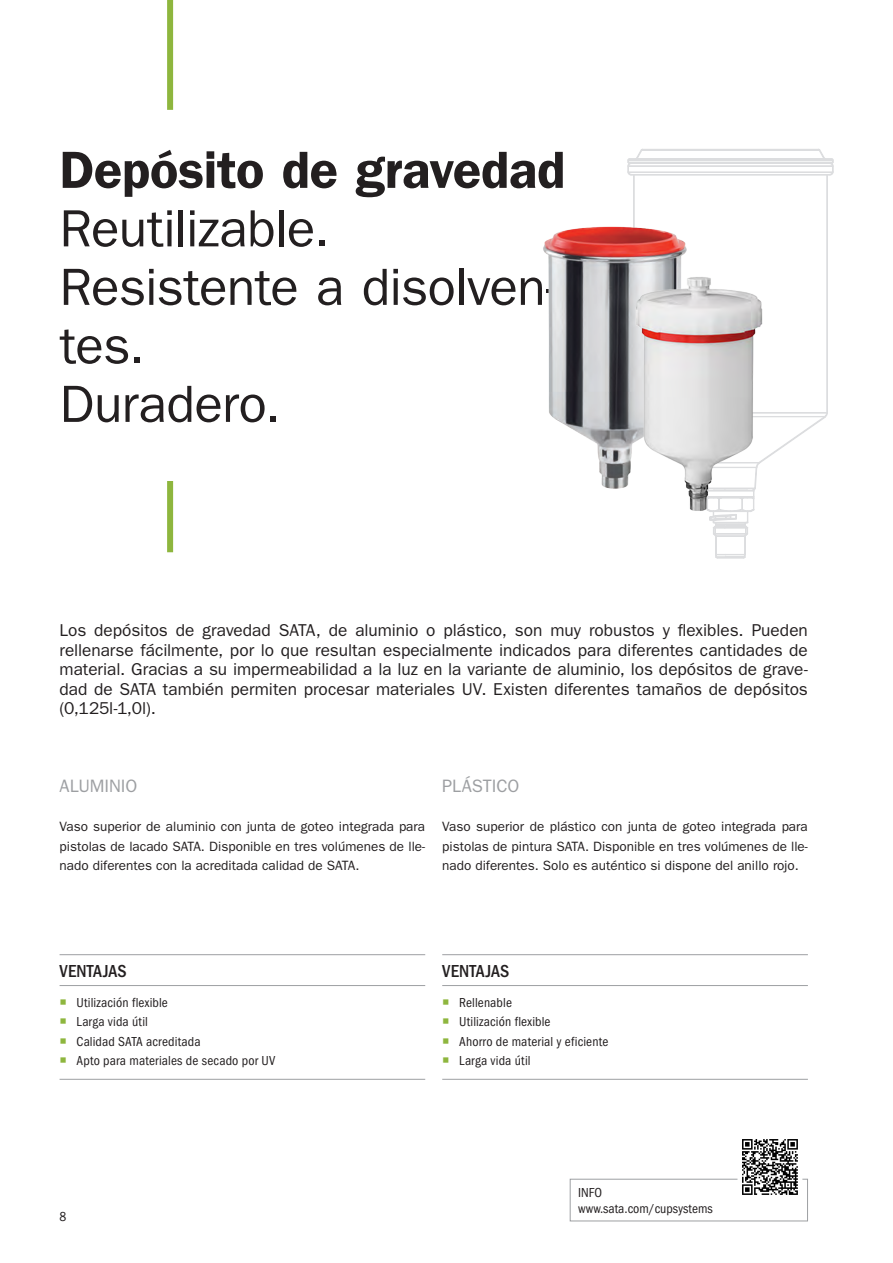
<style>
.page{position:relative;width:893px;height:1263px;background:#fff}
.page>*{position:absolute;margin:0;border:0;box-sizing:border-box;transform-origin:0 0}
.Produkt_Head{font:52.5px/58.5px "ITC Franklin Gothic Std";letter-spacing:-.015em;color:#231f20}
.Produkt_Head-2{font:600 52.5px "ITC Franklin Gothic Std";letter-spacing:-.005em;color:#231f20}
.Copy_Head_grau{font:18px "ITC Franklin Gothic Std";letter-spacing:-.005em;color:#9d9fa2}
.Vorteile_Head{font:500 condensed 18px "ITC Franklin Gothic Std";letter-spacing:.01em;color:#231f20}
.Einleitung{font:17.25px/19.5px "ITC Franklin Gothic Std";letter-spacing:-.005em;color:#231f20;text-align:justify}
.Copy_Book{font:13.5px/19.5px "ITC Franklin Gothic Std";color:#231f20;text-align:justify}
.QR-Code_Text{font:condensed 13.5px "ITC Franklin Gothic Std";letter-spacing:.01em;color:#231f20}
</style>
<div class="page">
<div style="left:167px;top:402px;width:6px;height:150px;background:#8eb63e"></div>
<div style="left:60px;top:149px;width:510px;height:331px;background:#fff"></div>
<svg style="left:627px;top:148px;width:207px;height:411px"></svg>
<img style="left:543px;top:208px;width:164px;height:281px">
<img style="left:624px;top:271px;width:146px;height:254px">
<div style="left:167px;top:0;width:6px;height:110px;background:#8eb63e"></div>
<hr style="left:60px;top:954px;width:365px;height:1px;background:#9d9fa2">
<hr style="left:60px;top:985px;width:365px;height:1px;background:#9d9fa2">
<hr style="left:60px;top:1079px;width:365px;height:1px;background:#9d9fa2">
<hr style="left:442px;top:954px;width:366px;height:1px;background:#9d9fa2">
<hr style="left:442px;top:985px;width:366px;height:1px;background:#9d9fa2">
<hr style="left:442px;top:1079px;width:366px;height:1px;background:#9d9fa2">
<div style="left:570px;top:1179px;width:238px;height:42px;border:1px solid #9d9fa2"></div>
<svg style="left:736px;top:1139px;width:68px;height:56px"></svg>
<p class="Produkt_Head-2" style="left:60px;top:139px;width:507px">Depósito de gravedad</p>
<p class="Produkt_Head" style="left:60px;top:200px;width:261px">Reutilizable.</p>
<p class="Produkt_Head" style="left:60px;top:258px;width:500px">Resistente a disolven&shy;tes.</p>
<p class="Produkt_Head" style="left:60px;top:375px;width:213px">Duradero.</p>
<p class="Einleitung" style="left:60px;top:621px;width:750px">Los depósitos de gravedad SATA, de aluminio o plástico, son muy robustos y flexibles. Pueden rellenarse fácilmente, por lo que resultan especialmente indicados para diferentes cantidades de material. Gracias a su impermeabilidad a la luz en la variante de aluminio, los depósitos de grave&shy;dad de SATA también permiten procesar materiales UV. Existen diferentes tamaños de depósitos (0,125l-1,0l).</p>
<p class="Copy_Head_grau" style="left:60px;top:776px;width:79px">ALUMINIO</p>
<p class="Copy_Book" style="left:60px;top:817px;width:367px">Vaso superior de aluminio con junta de goteo integrada para pistolas de lacado SATA. Disponible en tres volúmenes de lle&shy;nado diferentes con la acreditada calidad de SATA.</p>
<p class="Copy_Head_grau" style="left:442px;top:776px;width:79px">PLÁSTICO</p>
<p class="Copy_Book" style="left:442px;top:817px;width:367px">Vaso superior de plástico con junta de goteo integrada para pistolas de pintura SATA. Disponible en tres volúmenes de lle&shy;nado diferentes. Solo es auténtico si dispone del anillo rojo.</p>
<p class="Vorteile_Head" style="left:60px;top:960px;width:69px">VENTAJAS</p>
<p class="QR-Code_Text" style="left:77px;top:995px;width:93px">Utilización flexible</p>
<p class="QR-Code_Text" style="left:77px;top:1014px;width:73px">Larga vida útil</p>
<p class="QR-Code_Text" style="left:77px;top:1034px;width:126px">Calidad SATA acreditada</p>
<p class="QR-Code_Text" style="left:77px;top:1053px;width:200px">Apto para materiales de secado por UV</p>
<p class="Vorteile_Head" style="left:442px;top:960px;width:69px">VENTAJAS</p>
<p class="QR-Code_Text" style="left:459px;top:995px;width:54px">Rellenable</p>
<p class="QR-Code_Text" style="left:459px;top:1014px;width:93px">Utilización flexible</p>
<p class="QR-Code_Text" style="left:459px;top:1034px;width:151px">Ahorro de material y eficiente</p>
<p class="QR-Code_Text" style="left:459px;top:1053px;width:73px">Larga vida útil</p>
<p class="QR-Code_Text" style="left:60px;top:1209px;width:8px">8</p>
<p class="QR-Code_Text" style="left:578px;top:1184px;width:25px">INFO</p>
<p class="QR-Code_Text" style="left:578px;top:1201px;width:136px">www.sata.com/cupsystems</p>
</div>
